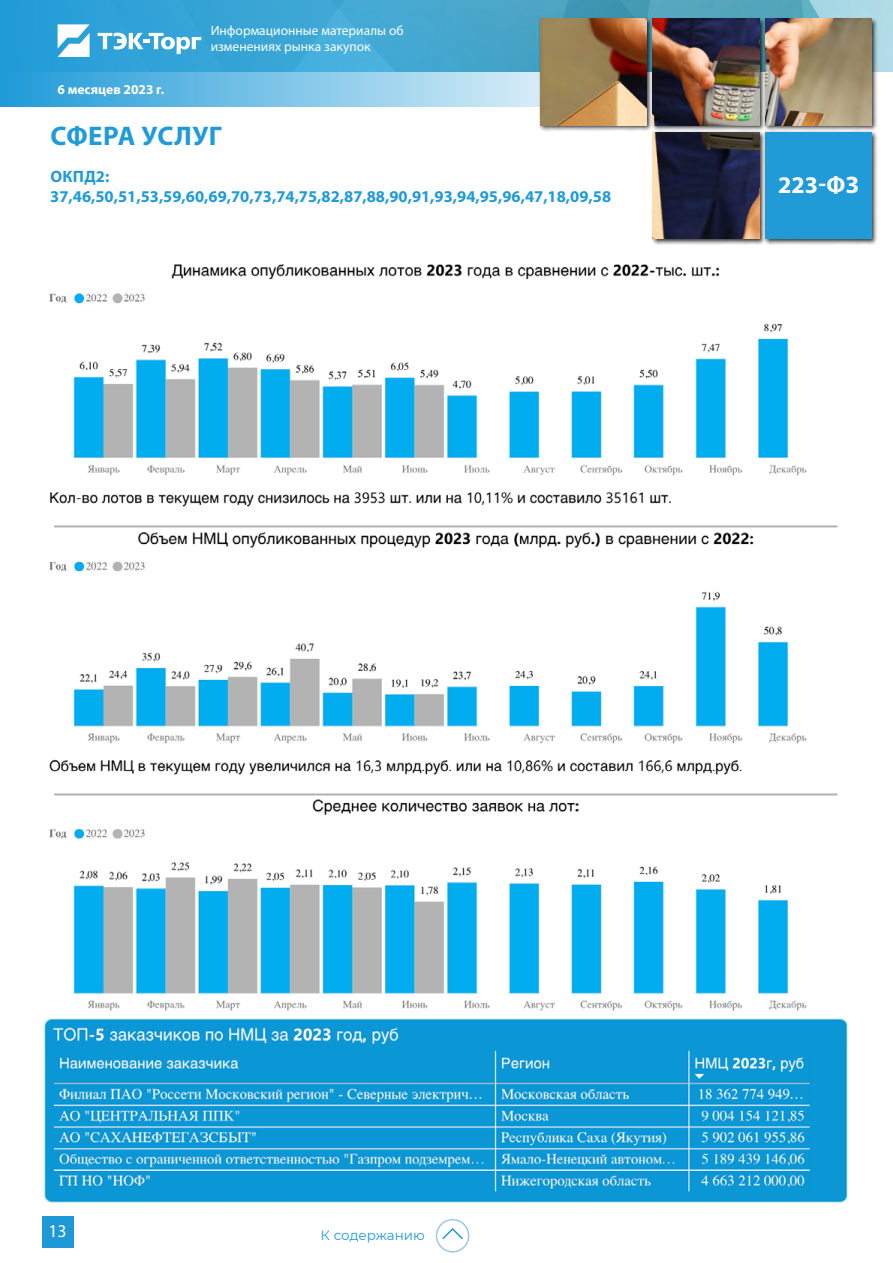
<style>
.page{position:relative;width:893px;height:1263px;background:#fff}
.page>*{position:absolute;margin:0;border:0;box-sizing:border-box;transform-origin:0 0}
.t1{font:700 27px "Myriad Pro";letter-spacing:.02em;color:#209bd8}
.t2{font:700 24px "Myriad Pro";color:#fff}
.t3{font:18px "Myriad Pro";color:#fff}
.t4{font:700 16.5px/19.8px "Myriad Pro";color:#209bd8}
.t5{font:13.5px/16.2px "Myriad Pro";color:#fff}
.t6{font:700 13.5px "Myriad Pro";color:#fff}
.t7{font:13.5px "Montserrat";color:#209bd8}
</style>
<div class="page">
<div style="left:42px;top:1216px;width:31px;height:32px;background:#1c99d6"></div>
<svg style="left:653px;top:0;width:240px;height:72px;background:#7cbdce"></svg>
<svg style="left:0;top:0;width:653px;height:106px;background:#4faed9"></svg>
<svg style="left:58px;top:24px;width:32px;height:33px"></svg>
<svg style="left:98px;top:33px;width:103px;height:21px"></svg>
<img style="left:44px;top:264px;width:804px;height:939px">
<div style="left:651px;top:17px;width:114px;height:114px;background:#000;opacity:.75"></div>
<img style="left:653px;top:19px;width:106px;height:106px">
<div style="left:538px;top:17px;width:114px;height:114px;background:#000;opacity:.75"></div>
<img style="left:540px;top:19px;width:106px;height:106px">
<div style="left:651px;top:131px;width:114px;height:114px;background:#000;opacity:.75"></div>
<img style="left:653px;top:133px;width:106px;height:106px">
<div style="left:764px;top:17px;width:114px;height:114px;background:#000;opacity:.75"></div>
<img style="left:765px;top:19px;width:107px;height:106px">
<div style="left:764px;top:131px;width:114px;height:114px;background:#000;opacity:.75"></div>
<div style="left:765px;top:133px;width:107px;height:106px;background:#209bd8"></div>
<div style="left:436px;top:1219px;width:33px;height:33px;border:2px solid #a0c7eb;border-radius:50%"></div>
<svg style="left:442px;top:1227px;width:23px;height:13px"></svg>
<p class="t6" style="left:58px;top:81px;width:108px">6 месяцев 2023 г.</p>
<p class="t5" style="left:211px;top:22px;width:194px">Информационные материалы об изменениях рынка закупок</p>
<h1 class="t1" style="left:51px;top:119px;width:173px">СФЕРА УСЛУГ</h1>
<p class="t4" style="left:50px;top:166px;width:562px">ОКПД2:<br>37,46,50,51,53,59,60,69,70,73,74,75,82,87,88,90,91,93,94,95,96,47,18,09,58</p>
<h2 class="t2" style="left:778px;top:169px;width:82px">223-ФЗ</h2>
<p class="t3" style="left:48px;top:1220px;width:20px">13</p>
<p class="t7" style="left:321px;top:1225px;width:106px">К содержанию</p>
</div>
